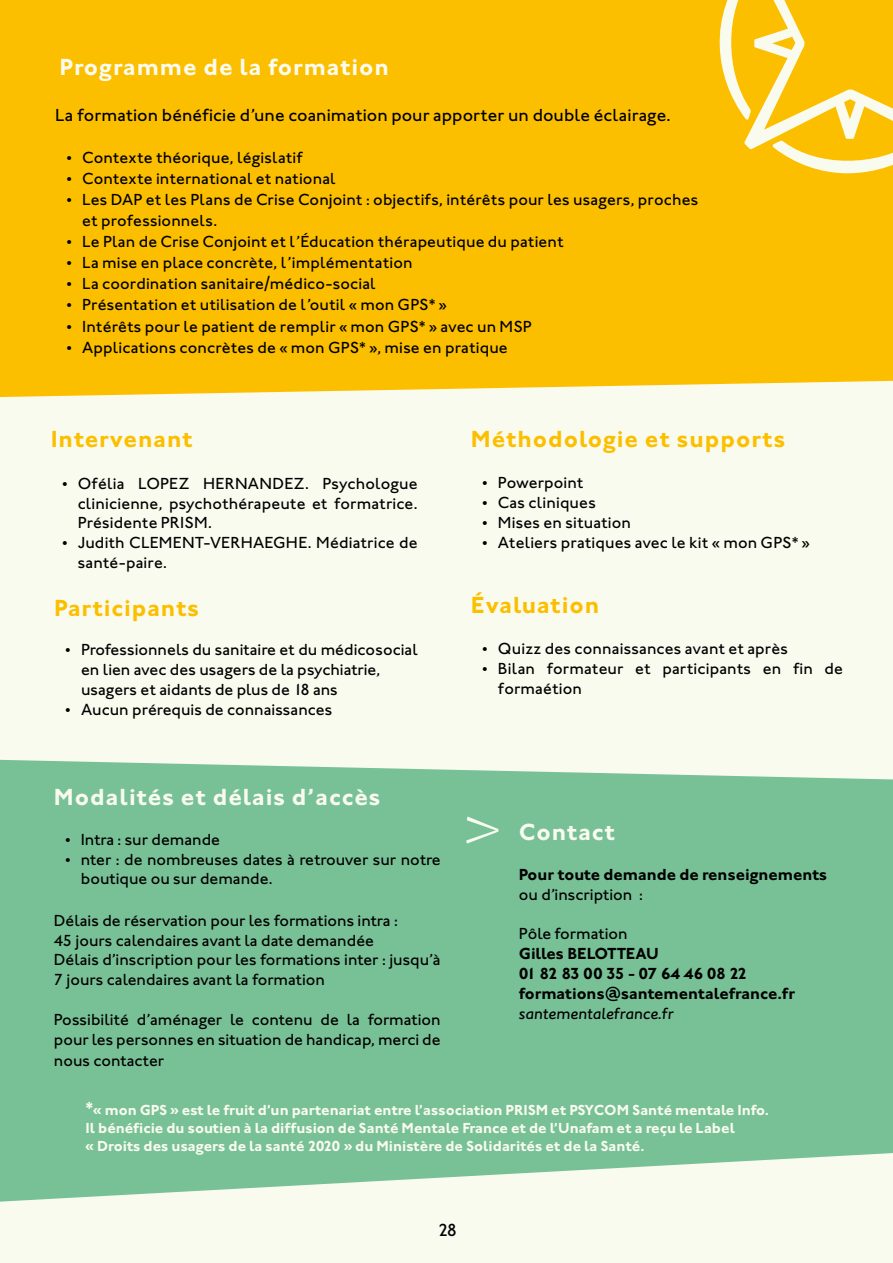
<style>
.page{position:relative;width:893px;height:1263px;background:#fafbef}
.page>*{position:absolute;margin:0;border:0;box-sizing:border-box;transform-origin:0 0}
.t1{font:700 24px "Johnston ITC Std";letter-spacing:.04em;color:#fcbf00}
.t2{font:700 24px "Johnston ITC Std";letter-spacing:.04em;color:#fafbef}
.t3{font:500 18px "Johnston ITC Std";color:#000}
.t4{font:500 16.5px/19.8px "Johnston ITC Std";letter-spacing:.005em;color:#000}
.t5{font:700 16.5px/19.8px "Johnston ITC Std";color:#000}
.t6{font:italic 500 16.5px "Johnston ITC Std";color:#000}
.t7{font:700 15px/18px "Johnston ITC Std";color:#fafbef}
.s1{font-size:19.5px}
</style>
<div class="page">
<svg style="left:0;top:760px;width:893px;height:442px;background:#82c59d"></svg>
<div style="left:0;top:0;width:893px;height:397px;background:#fcbf00"></div>
<svg style="left:719px;top:0;width:174px;height:173px"></svg>
<svg style="left:466px;top:816px;width:32px;height:27px"></svg>
<h1 class="t2" style="left:59px;top:53px;width:331px">Programme de la formation</h1>
<p class="t3" style="left:55px;top:104px;width:617px">La formation bénéficie d’une coanimation pour apporter un double éclairage.</p>
<p class="t4" style="left:65px;top:148px;width:239px">• Contexte théorique, législatif</p>
<p class="t4" style="left:65px;top:169px;width:272px">• Contexte international et national</p>
<p class="t4" style="left:82px;top:189px;width:618px;line-height:21px;text-indent:-17px">• Les DAP et les Plans de Crise Conjoint : objectifs, intérêts pour les usagers, proches et professionnels.</p>
<p class="t4" style="left:65px;top:232px;width:500px">• Le Plan de Crise Conjoint et l’Éducation thérapeutique du patient</p>
<p class="t4" style="left:65px;top:253px;width:349px">• La mise en place concrète, l’implémentation</p>
<p class="t4" style="left:65px;top:274px;width:312px">• La coordination sanitaire/médico-social</p>
<p class="t4" style="left:65px;top:295px;width:383px">• Présentation et utilisation de l’outil « mon GPS* »</p>
<p class="t4" style="left:65px;top:316px;width:468px">• Intérêts pour le patient de remplir « mon GPS* » avec un MSP</p>
<p class="t4" style="left:65px;top:337px;width:444px">• Applications concrètes de « mon GPS* », mise en pratique</p>
<h1 class="t1" style="left:51px;top:425px;width:144px">Intervenant</h1>
<p class="t4" style="left:78px;top:473px;width:341px;text-align:justify;text-indent:-17px">• Ofélia LOPEZ HERNANDEZ. Psychologue clinicienne, psychothérapeute et formatrice.<br>Présidente PRISM.</p>
<p class="t4" style="left:78px;top:533px;width:341px;text-indent:-17px">• Judith CLEMENT-VERHAEGHE. Médiatrice de santé-paire.</p>
<h1 class="t1" style="left:54px;top:593px;width:147px">Participants</h1>
<p class="t4" style="left:81px;top:640px;width:338px;text-indent:-17px">• Professionnels du sanitaire et du médicosocial en lien avec des usagers de la psychiatrie, usagers et aidants de plus de 18 ans</p>
<p class="t4" style="left:64px;top:699px;width:270px">• Aucun prérequis de connaissances</p>
<h1 class="t2" style="left:54px;top:783px;width:328px">Modalités et délais d’accès</h1>
<p class="t4" style="left:64px;top:829px;width:158px">• Intra : sur demande</p>
<p class="t4" style="left:81px;top:849px;width:361px;text-indent:-17px">• nter : de nombreuses dates à retrouver sur notre boutique ou sur demande.</p>
<p class="t4" style="left:54px;top:910px;width:388px">Délais de réservation pour les formations intra :<br>45 jours calendaires avant la date demandée<br>Délais d’inscription pour les formations inter : jusqu’à 7 jours calendaires avant la formation</p>
<p class="t4" style="left:54px;top:1009px;width:388px">Possibilité d’aménager le contenu de la formation pour les personnes en situation de handicap, merci de</p>
<p class="t4" style="left:54px;top:1051px;width:112px">nous contacter</p>
<h1 class="t1" style="left:471px;top:424px;width:316px">Méthodologie et supports</h1>
<p class="t4" style="left:481px;top:473px;width:104px">• Powerpoint</p>
<p class="t4" style="left:481px;top:492px;width:117px">• Cas cliniques</p>
<p class="t4" style="left:481px;top:512px;width:152px">• Mises en situation</p>
<p class="t4" style="left:481px;top:532px;width:331px">• Ateliers pratiques avec le kit « mon GPS* »</p>
<h1 class="t1" style="left:471px;top:590px;width:130px">Évaluation</h1>
<p class="t4" style="left:481px;top:638px;width:309px">• Quizz des connaissances avant et après</p>
<p class="t4" style="left:498px;top:658px;width:347px;text-indent:-17px">• Bilan formateur et participants en fin de formaétion</p>
<h1 class="t2" style="left:519px;top:818px;width:98px">Contact</h1>
<p class="t5" style="left:519px;top:864px;width:310px">Pour toute demande de renseignements</p>
<p class="t4" style="left:519px;top:884px;width:125px">ou d’inscription :</p>
<p class="t4" style="left:519px;top:924px;width:110px">Pôle formation</p>
<p class="t5" style="left:519px;top:944px;width:278px">Gilles BELOTTEAU<br>01 82 83 00 35 - 07 64 46 08 22 formations@santementalefrance.fr</p>
<p class="t6" style="left:519px;top:1003px;width:156px">santementalefrance.fr</p>
<p class="t7" style="left:85px;top:1100px;width:685px"><span class="s1">*</span>« mon GPS » est le fruit d’un partenariat entre l’association PRISM et PSYCOM Santé mentale Info.<br>Il bénéficie du soutien à la diffusion de Santé Mentale France et de l’Unafam et a reçu le Label<br>« Droits des usagers de la santé 2020 » du Ministère de Solidarités et de la Santé.</p>
<p class="t3" style="left:438px;top:1219px;width:20px">28</p>
</div>
